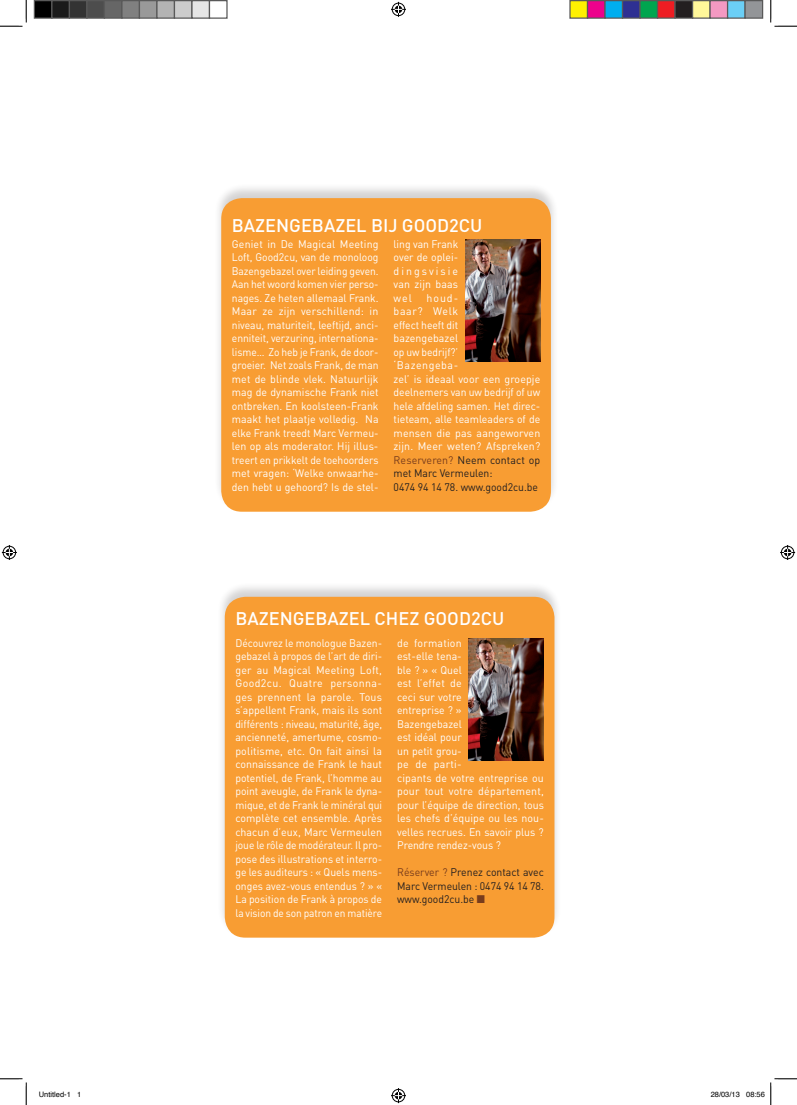
<style>
.page{position:relative;width:797px;height:1105px;background:#fff}
.page>*{position:absolute;margin:0;border:0;box-sizing:border-box;transform-origin:0 0}
.t1{font:500 18.12px "DIN";color:#fff}
.t2{font:11px/13.5px "DIN";color:#fff}
.t3{font:11px/13.5px "DIN";color:#fff;text-align:justify;scale:.95 1}
.t4{font:11px/13.5px "DIN";color:#231f20;text-align:justify;scale:.96 1}
.t5{font:7.5px "Helvetica";color:#000}
.s1{color:#783c1c}
.s2{color:#231f20}
</style>
<div class="page">
<div style="left:214px;top:184px;width:344px;height:328px;background:#231f20;opacity:.2"></div>
<div style="left:221px;top:198px;width:330px;height:314px;background:#f89d33;border-radius:21px"></div>
<img style="left:465px;top:239px;width:75px;height:123px">
<div style="left:217px;top:582px;width:345px;height:356px;background:#231f20;opacity:.2"></div>
<div style="left:225px;top:597px;width:329px;height:341px;background:#f89d33;border-radius:21px"></div>
<img style="left:468px;top:638px;width:75px;height:122px">
<svg style="left:0;top:0;width:27px;height:27px"></svg>
<svg style="left:0;top:1078px;width:27px;height:27px"></svg>
<svg style="left:770px;top:0;width:27px;height:27px"></svg>
<svg style="left:391px;top:2px;width:15px;height:15px"></svg>
<svg style="left:391px;top:1088px;width:15px;height:15px"></svg>
<svg style="left:2px;top:545px;width:15px;height:15px"></svg>
<svg style="left:780px;top:545px;width:15px;height:15px"></svg>
<div style="left:34px;top:1px;width:18px;height:17px;background:#000"></div>
<div style="left:34px;top:0;width:18px;height:19px;border:1px solid #595959"></div>
<div style="left:52px;top:1px;width:17px;height:17px;background:#1a1a1a"></div>
<div style="left:51px;top:0;width:19px;height:19px;border:1px solid #595959"></div>
<div style="left:69px;top:1px;width:18px;height:17px;background:#333"></div>
<div style="left:69px;top:0;width:19px;height:19px;border:1px solid #595959"></div>
<div style="left:87px;top:1px;width:17px;height:17px;background:#4d4d4d"></div>
<div style="left:86px;top:0;width:19px;height:19px;border:1px solid #595959"></div>
<div style="left:104px;top:1px;width:18px;height:17px;background:#666"></div>
<div style="left:104px;top:0;width:18px;height:19px;border:1px solid #595959"></div>
<div style="left:122px;top:1px;width:17px;height:17px;background:#808080"></div>
<div style="left:121px;top:0;width:19px;height:19px;border:1px solid #595959"></div>
<div style="left:139px;top:1px;width:18px;height:17px;background:#999"></div>
<div style="left:139px;top:0;width:19px;height:19px;border:1px solid #595959"></div>
<div style="left:157px;top:1px;width:17px;height:17px;background:#b3b3b3"></div>
<div style="left:156px;top:0;width:19px;height:19px;border:1px solid #595959"></div>
<div style="left:174px;top:1px;width:18px;height:17px;background:#ccc"></div>
<div style="left:174px;top:0;width:18px;height:19px;border:1px solid #595959"></div>
<div style="left:192px;top:1px;width:17px;height:17px;background:#e6e6e6"></div>
<div style="left:191px;top:0;width:19px;height:19px;border:1px solid #595959"></div>
<div style="left:209px;top:0;width:19px;height:19px;border:1px solid #595959"></div>
<div style="left:570px;top:1px;width:17px;height:17px;background:#fff101"></div>
<div style="left:569px;top:0;width:19px;height:19px;border:1px solid #595959"></div>
<div style="left:587px;top:1px;width:18px;height:17px;background:#ed028c"></div>
<div style="left:587px;top:0;width:18px;height:19px;border:1px solid #595959"></div>
<div style="left:605px;top:1px;width:17px;height:17px;background:#00aeef"></div>
<div style="left:604px;top:0;width:19px;height:19px;border:1px solid #595959"></div>
<div style="left:622px;top:1px;width:18px;height:17px;background:#2e3092"></div>
<div style="left:622px;top:0;width:18px;height:19px;border:1px solid #595959"></div>
<div style="left:640px;top:1px;width:17px;height:17px;background:#00a54f"></div>
<div style="left:639px;top:0;width:19px;height:19px;border:1px solid #595959"></div>
<div style="left:657px;top:1px;width:18px;height:17px;background:#ee1d23"></div>
<div style="left:657px;top:0;width:18px;height:19px;border:1px solid #595959"></div>
<div style="left:675px;top:1px;width:17px;height:17px;background:#231f20"></div>
<div style="left:674px;top:0;width:19px;height:19px;border:1px solid #595959"></div>
<div style="left:692px;top:1px;width:18px;height:17px;background:#fff79a"></div>
<div style="left:692px;top:0;width:18px;height:19px;border:1px solid #595959"></div>
<div style="left:710px;top:1px;width:17px;height:17px;background:#f499c2"></div>
<div style="left:709px;top:0;width:19px;height:19px;border:1px solid #595959"></div>
<div style="left:727px;top:1px;width:18px;height:17px;background:#6bcff6"></div>
<div style="left:727px;top:0;width:18px;height:19px;border:1px solid #595959"></div>
<div style="left:745px;top:1px;width:17px;height:17px;background:#939598"></div>
<div style="left:744px;top:0;width:19px;height:19px;border:1px solid #595959"></div>
<svg style="left:770px;top:1078px;width:27px;height:27px"></svg>
<h1 class="t1" style="left:232px;top:214px;width:252px">BAZENGEBAZEL BIJ GOOD2CU</h1>
<p class="t2" style="left:232px;top:237px;width:148px;text-align:justify">Geniet in De Magical Meeting Loft, Good2cu, van de monoloog Bazengebazel over leiding geven.<br>Aan het woord komen vier perso&shy;nages. Ze heten allemaal Frank.<br>Maar ze zijn verschillend: in niveau, maturiteit, leeftijd, anci&shy;ënniteit, verzuring, internationa&shy;lisme… Zo heb je Frank, de door&shy;groeier. Net zoals Frank, de man met de blinde vlek. Natuurlijk mag de dynamische Frank niet ontbreken. En koolsteen-Frank maakt het plaatje volledig. Na elke Frank treedt Marc Vermeu&shy;len op als moderator. Hij illus&shy;treert en prikkelt de toehoorders met vragen: ‘Welke onwaarhe&shy;den hebt u gehoord? Is de stel-</p>
<p class="t3" style="left:393px;top:237px;width:70px">ling van Frank over de oplei&shy;dingsvisie van zijn baas wel</p>
<p class="t2" style="left:393px;top:291px;width:148px;text-indent:33px">houd-<br>baar? Welk<br>effect heeft dit<br>bazengebazel<br>op uw bedrijf?’<br>‘Bazengeba-<br>zel’ is ideaal voor een groepje deelnemers van uw bedrijf of uw hele afdeling samen. Het direc&shy;tieteam, alle teamleaders of de mensen die pas aangeworven zijn. Meer weten? Afspreken?<br><span class="s1">Reserveren?</span> <span class="s2">Neem contact op met Marc Vermeulen:<br>0474 94 14 78. www.good2cu.be</span></p>
<h1 class="t1" style="left:235px;top:607px;width:270px">BAZENGEBAZEL CHEZ GOOD2CU</h1>
<p class="t3" style="left:235px;top:636px;width:156px">Découvrez le monologue Bazen&shy;gebazel à propos de l’art de diri&shy;ger au Magical Meeting Loft, Good2cu. Quatre personna&shy;ges prennent la parole. Tous s’appellent Frank, mais ils sont différents : niveau, maturité, âge, ancienneté, amertume, cosmo&shy;politisme, etc. On fait ainsi la connaissance de Frank le haut potentiel, de Frank, l’homme au point aveugle, de Frank le dyna&shy;mique, et de Frank le minéral qui complète cet ensemble. Après chacun d’eux, Marc Vermeulen joue le rôle de modérateur. Il pro&shy;pose des illustrations et interro&shy;ge les auditeurs : « Quels mens&shy;onges avez-vous entendus ? » « La position de Frank à propos de la vision de son patron en matière</p>
<p class="t2" style="left:397px;top:636px;width:148px">de formation<br>est-elle tena-<br>ble ? » « Quel<br>est l’effet de<br>ceci sur votre<br>entreprise ? »<br>Bazengebazel<br>est idéal pour<br>un petit grou-<br>pe de parti-<br>cipants de votre entreprise ou pour tout votre département, pour l’équipe de direction, tous les chefs d’équipe ou les nou&shy;velles recrues. En savoir plus ?<br>Prendre rendez-vous ?</p>
<p class="t4" style="left:397px;top:865px;width:154px"><span class="s1">Réserver ?</span> Prenez contact avec Marc Vermeulen : 0474 94 14 78. www.good2cu.be <span class="s1">■</span></p>
<p class="t5" style="left:39px;top:1090px;width:44px">Untitled-1 1</p>
<p class="t5" style="left:710px;top:1090px;width:56px">28/03/13 08:56</p>
</div>
